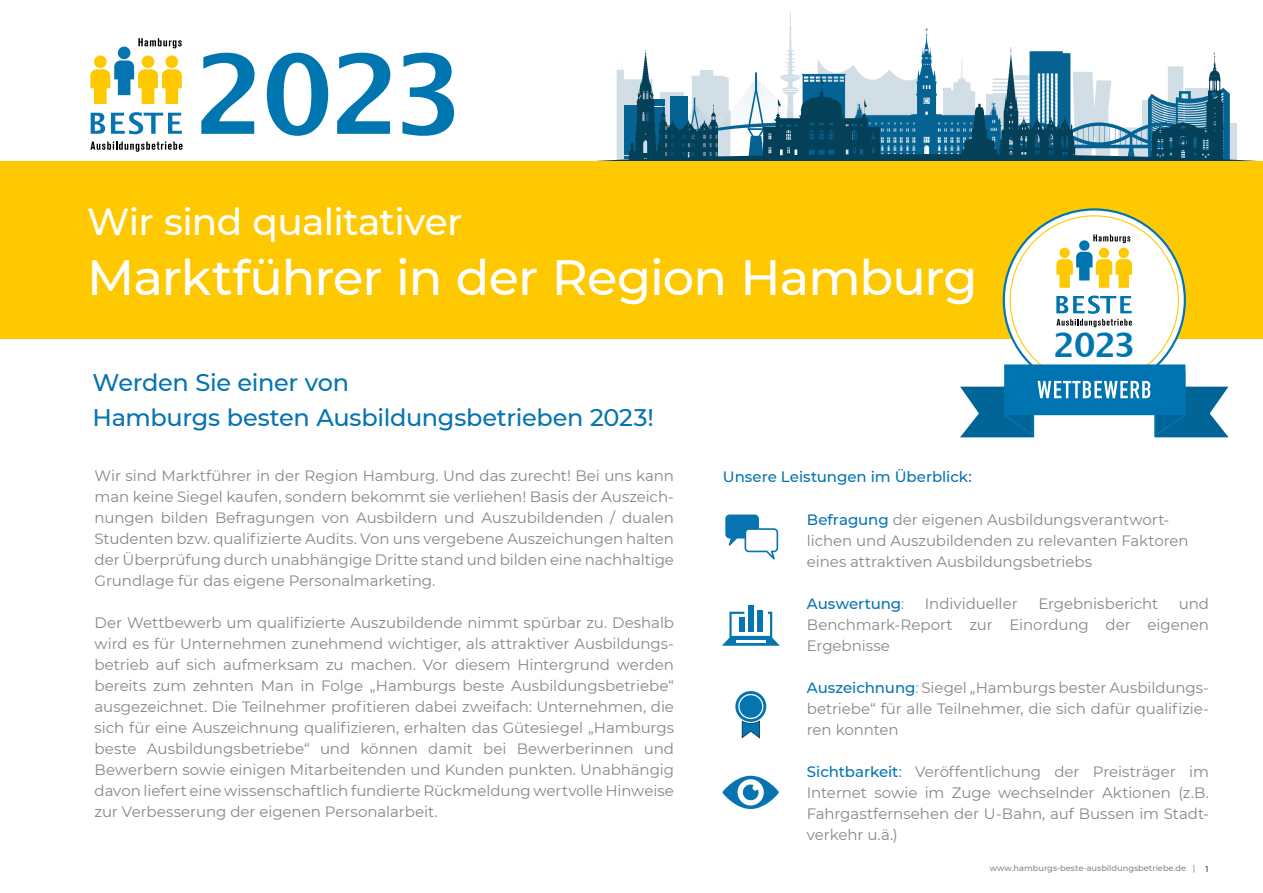
<style>
.page{position:relative;width:1263px;height:893px;background:#fff}
.page>*{position:absolute;margin:0;border:0;box-sizing:border-box;transform-origin:0 0}
.t1{font:700 109.5px "Lucida Grande";color:#0076b1}
.t2{font:500 49.5px "Montserrat";letter-spacing:-.02em;color:#fff}
.t3{font:500 37.5px "Montserrat";letter-spacing:-.02em;color:#fff}
.t4{font:700 33.3px "Lucida Grande";color:#0076b1}
.t5{font:500 24px/35.2px "Montserrat";letter-spacing:-.015em;color:#0674b0}
.t6{font:15px/21px "Montserrat";letter-spacing:-.005em;color:#878787;text-align:justify}
.t7{font:500 15px "Montserrat";letter-spacing:-.005em;color:#0674b0}
.t8{font:500 8.25px "Montserrat";color:#878787}
.s1{font-weight:500;color:#0674b0}
.s2{font-weight:400;color:#6aacd0}
.s3{color:#6aacd0}
.s4{color:#0674b0}
.s5{color:#144569}
</style>
<div class="page">
<svg style="left:741px;top:720px;width:19px;height:19px"></svg>
<svg style="left:735px;top:691px;width:31px;height:31px"></svg>
<div style="left:739px;top:694px;width:24px;height:24px;background:#0674b0;border-radius:50%"></div>
<div style="left:738px;top:694px;width:25px;height:25px;border:1px solid #fff;border-radius:50%"></div>
<svg style="left:725px;top:514px;width:53px;height:45px"></svg>
<svg style="left:722px;top:612px;width:58px;height:34px"></svg>
<div style="left:739px;top:617px;width:5px;height:15px;background:#0674b0"></div>
<div style="left:748px;top:605px;width:6px;height:26px;background:#0674b0"></div>
<div style="left:757px;top:610px;width:6px;height:22px;background:#0674b0"></div>
<hr style="left:736px;top:640px;width:30px;height:3px;background:#fff">
<svg style="left:591px;top:12px;width:671px;height:150px"></svg>
<div style="left:0;top:162px;width:1263px;height:177px;background:#fec900"></div>
<svg style="left:94px;top:55px;width:13px;height:13px"></svg>
<div style="left:118px;top:47px;width:12px;height:12px;background:#0674b0;border-radius:50%"></div>
<svg style="left:142px;top:55px;width:12px;height:13px"></svg>
<div style="left:166px;top:55px;width:12px;height:13px;background:#fec900;border-radius:50%"></div>
<svg style="left:90px;top:60px;width:92px;height:44px"></svg>
<svg style="left:138px;top:38px;width:44px;height:10px"></svg>
<svg style="left:91px;top:113px;width:14px;height:21px"></svg>
<svg style="left:111px;top:112px;width:71px;height:22px"></svg>
<svg style="left:90px;top:142px;width:92px;height:10px"></svg>
<svg style="left:1004px;top:209px;width:181px;height:181px;background:#cddfd8"></svg>
<div style="left:1010px;top:216px;width:168px;height:168px;background:#fff;border-radius:50%"></div>
<div style="left:1059px;top:248px;width:11px;height:10px;background:#fec900;border-radius:50%"></div>
<div style="left:1079px;top:240px;width:10px;height:11px;background:#0074b0;border-radius:50%"></div>
<div style="left:1099px;top:248px;width:10px;height:10px;background:#fec900;border-radius:50%"></div>
<div style="left:1118px;top:248px;width:11px;height:10px;background:#fec900;border-radius:50%"></div>
<svg style="left:1056px;top:252px;width:76px;height:36px"></svg>
<svg style="left:1093px;top:234px;width:37px;height:9px"></svg>
<svg style="left:1056px;top:296px;width:76px;height:31px"></svg>
<svg style="left:960px;top:363px;width:269px;height:75px"></svg>
<svg style="left:722px;top:776px;width:57px;height:33px"></svg>
<h1 class="t1" style="left:193px;top:6px;width:272px">2023</h1>
<h3 class="t3" style="left:87px;top:196px;width:377px">Wir sind qualitativer</h3>
<h2 class="t2" style="left:87px;top:242px;width:892px">Marktführer in der Region Hamburg</h2>
<h3 class="t5" style="left:92px;top:364px;width:563px">Werden Sie einer von<br>Hamburgs besten Ausbildungsbetrieben 2023!</h3>
<h3 class="t4" style="left:1053px;top:318px;width:84px">2023</h3>
<p class="t6" style="left:95px;top:465px;width:581px">Wir sind Marktführer in der Region Hamburg. Und das zurecht! Bei uns kann man keine Siegel kaufen, sondern bekommt sie verliehen! Basis der Auszeich&shy;nungen bilden Befragungen von Ausbildern und Auszubildenden / dualen Studenten bzw. qualifizierte Audits. Von uns vergebene Auszeichungen halten der Überprüfung durch unabhängige Dritte stand und bilden eine nachhaltige Grundlage für das eigene Personalmarketing.</p>
<p class="t6" style="left:95px;top:612px;width:581px">Der Wettbewerb um qualifizierte Auszubildende nimmt spürbar zu. Deshalb wird es für Unternehmen zunehmend wichtiger, als attraktiver Ausbildungs&shy;betrieb auf sich aufmerksam zu machen. Vor diesem Hintergrund werden bereits zum zehnten Man in Folge „Hamburgs beste Ausbildungsbetriebe“ ausgezeichnet. Die Teilnehmer profitieren dabei zweifach: Unternehmen, die sich für eine Auszeichnung qualifizieren, erhalten das Gütesiegel „Hamburgs beste Ausbildungsbetriebe“ und können damit bei Bewerberinnen und Bewerbern sowie einigen Mitarbeitenden und Kunden punkten. Unabhängig davon liefert eine wissenschaftlich fundierte Rückmeldung wertvolle Hinweise zur Verbesserung der eigenen Personalarbeit.</p>
<p class="t7" style="left:723px;top:466px;width:250px">Unsere Leistungen im Überblick:</p>
<p class="t6" style="left:807px;top:508px;width:383px;text-align:left"><span class="s1">Befragung</span> der eigenen Ausbildungsverantwort&shy;lichen und Auszubildenden zu relevanten Faktoren eines attraktiven Ausbildungsbetriebs</p>
<p class="t7" style="left:807px;top:593px;width:99px">Auswertung<span class="s2">:</span></p>
<p class="t6" style="left:925px;top:592px;width:94px">Individueller</p>
<p class="t6" style="left:1038px;top:592px;width:121px">Ergebnisbericht</p>
<p class="t6" style="left:807px;top:592px;width:404px;text-indent:372px">und Benchmark-Report zur Einordung der eigenen Ergebnisse</p>
<p class="t6" style="left:807px;top:676px;width:404px"><span class="s1">Auszeichnung</span><span class="s3">:</span> Siegel „Hamburgs bester Ausbildungs&shy;betriebe“ für alle Teilnehmer, die sich dafür qualifizie&shy;ren konnten</p>
<p class="t6" style="left:807px;top:760px;width:404px"><span class="s1">Sichtbarkeit</span><span class="s4">:</span> Veröffentlichung der Preisträger im Internet sowie im Zuge wechselnder Aktionen (z.B.<br>Fahrgastfernsehen der U-Bahn, auf Bussen im Stadt&shy;verkehr u.ä.)</p>
<p class="t8" style="left:990px;top:862px;width:220px">www.hamburgs-beste-ausbildungsbetriebe.de | <span class="s5">1</span></p>
</div>
